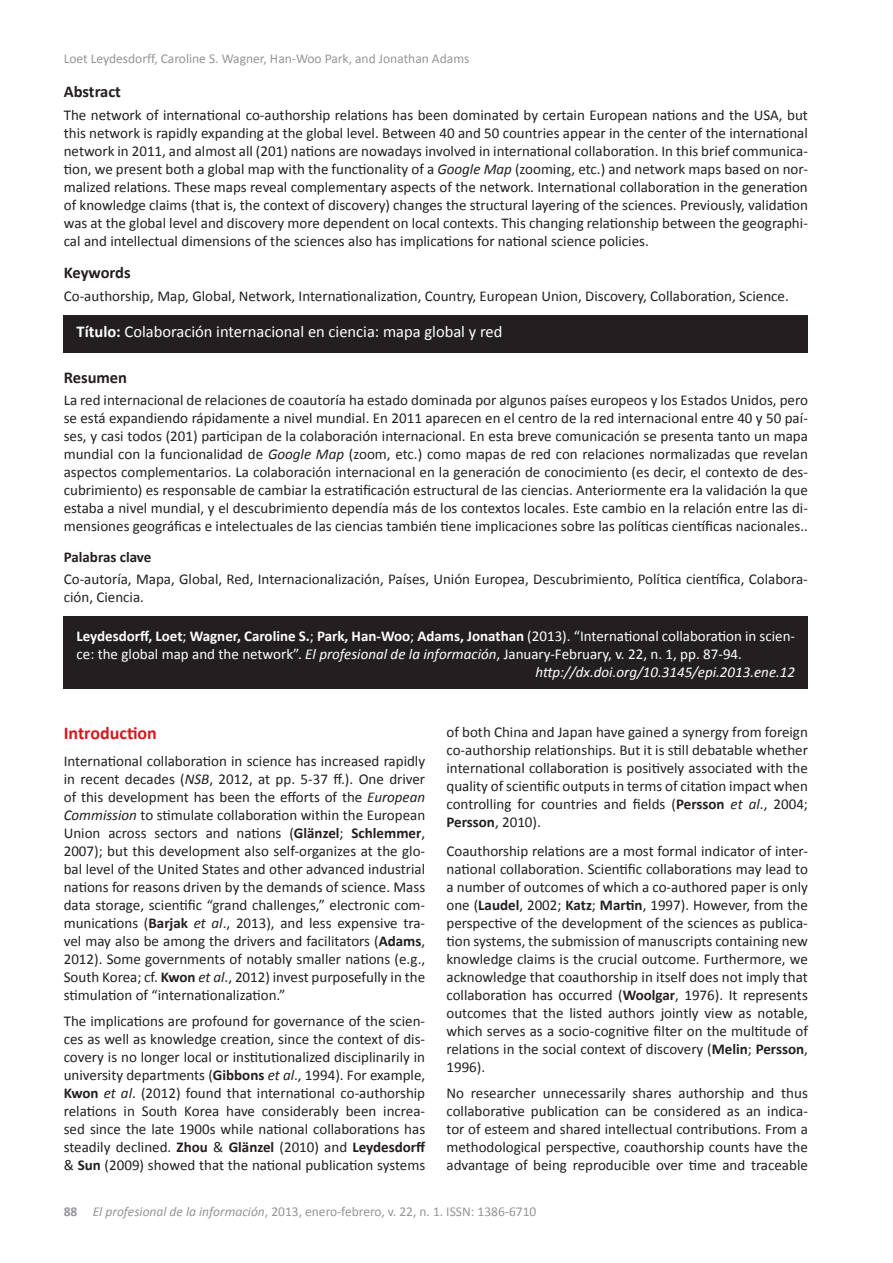
<style>
.page{position:relative;width:893px;height:1263px;background:#fff}
.page>*{position:absolute;margin:0;border:0;box-sizing:border-box;transform-origin:0 0}
.t1{font:700 18px "Calibri";color:#d7171f}
.t2{font:16.5px "Calibri";color:#fff}
.t3{font:700 16.5px "Calibri";color:#231f20}
.t4{font:15px/18px "Calibri";color:#231f20;text-align:justify}
.t5{font:700 15px "Calibri";color:#fff}
.t6{font:15px "Calibri";color:#fff}
.t7{font:italic 15px "Calibri";color:#fff}
.t8{font:700 15px "Calibri";color:#231f20}
.t9{font:13.5px "Calibri";color:#939598}
.s1{font-style:italic}
.s2{font-weight:700}
.s3{font-weight:400}
</style>
<div class="page">
<div style="left:64px;top:315px;width:744px;height:38px;background:#231f20"></div>
<div style="left:64px;top:617px;width:744px;height:72px;background:#231f20"></div>
<p class="t9" style="left:64px;top:50px;width:407px">Loet Leydesdorff, Caroline S. Wagner, Han-Woo Park, and Jonathan Adams</p>
<p class="t3" style="left:64px;top:81px;width:59px">Abstract</p>
<p class="t4" style="left:64px;top:106px;width:746px">The network of international co-authorship relations has been dominated by certain European nations and the USA, but this network is rapidly expanding at the global level. Between 40 and 50 countries appear in the center of the international network in 2011, and almost all (201) nations are nowadays involved in international collaboration. In this brief communica&shy;tion, we present both a global map with the functionality of a <span class="s1">Google Map</span> (zooming, etc.) and network maps based on nor&shy;malized relations. These maps reveal complementary aspects of the network. International collaboration in the generation of knowledge claims (that is, the context of discovery) changes the structural layering of the sciences. Previously, validation was at the global level and discovery more dependent on local contexts. This changing relationship between the geographi&shy;cal and intellectual dimensions of the sciences also has implications for national science policies.</p>
<p class="t3" style="left:64px;top:262px;width:68px">Keywords</p>
<p class="t4" style="left:64px;top:287px;width:726px">Co-authorship, Map, Global, Network, Internationalization, Country, European Union, Discovery, Collaboration, Science.</p>
<p class="t2" style="left:77px;top:321px;width:427px"><span class="s2">Título:</span> Colaboración internacional en ciencia: mapa global y red</p>
<p class="t3" style="left:64px;top:367px;width:65px">Resumen</p>
<p class="t4" style="left:64px;top:391px;width:746px">La red internacional de relaciones de coautoría ha estado dominada por algunos países europeos y los Estados Unidos, pero se está expandiendo rápidamente a nivel mundial. En 2011 aparecen en el centro de la red internacional entre 40 y 50 paí&shy;ses, y casi todos (201) participan de la colaboración internacional. En esta breve comunicación se presenta tanto un mapa mundial con la funcionalidad de <span class="s1">Google Map</span> (zoom, etc.) como mapas de red con relaciones normalizadas que revelan aspectos complementarios. La colaboración internacional en la generación de conocimiento (es decir, el contexto de des&shy;cubrimiento) es responsable de cambiar la estratificación estructural de las ciencias. Anteriormente era la validación la que estaba a nivel mundial, y el descubrimiento dependía más de los contextos locales. Este cambio en la relación entre las di&shy;mensiones geográficas e intelectuales de las ciencias también tiene implicaciones sobre las políticas científicas nacionales..</p>
<p class="t8" style="left:64px;top:547px;width:89px">Palabras clave</p>
<p class="t4" style="left:64px;top:570px;width:746px">Co-autoría, Mapa, Global, Red, Internacionalización, Países, Unión Europea, Descubrimiento, Política científica, Colabora&shy;ción, Ciencia.</p>
<p class="t5" style="left:77px;top:627px;width:720px">Leydesdorff, Loet<span class="s3">;</span> Wagner, Caroline S.<span class="s3">;</span> Park, Han-Woo<span class="s3">;</span> Adams, Jonathan <span class="s3">(2013). “International collaboration in scien-</span></p>
<p class="t6" style="left:77px;top:645px;width:667px">ce: the global map and the network”. <span class="s1">El profesional de la información</span>, January-February, v. 22, n. 1, pp. 87-94.</p>
<p class="t7" style="left:535px;top:662px;width:261px">http://dx.doi.org/10.3145/epi.2013.ene.12</p>
<p class="t1" style="left:64px;top:722px;width:95px">Introduction</p>
<p class="t4" style="left:64px;top:752px;width:363px">International collaboration in science has increased rapidly in recent decades (<span class="s1">NSB</span>, 2012, at pp. 5-37 ff.). One driver of this development has been the efforts of the <span class="s1">European Commission</span> to stimulate collaboration within the European Union across sectors and nations (<span class="s2">Glänzel</span>; <span class="s2">Schlemmer</span>, 2007); but this development also self-organizes at the glo&shy;bal level of the United States and other advanced industrial nations for reasons driven by the demands of science. Mass data storage, scientific “grand challenges,” electronic com&shy;munications (<span class="s2">Barjak</span> <span class="s1">et al</span>., 2013), and less expensive tra&shy;vel may also be among the drivers and facilitators (<span class="s2">Adams</span>, 2012). Some governments of notably smaller nations (e.g., South Korea; cf. <span class="s2">Kwon</span> <span class="s1">et al</span>., 2012) invest purposefully in the stimulation of “internationalization.”</p>
<p class="t4" style="left:64px;top:1012px;width:363px">The implications are profound for governance of the scien&shy;ces as well as knowledge creation, since the context of dis&shy;covery is no longer local or institutionalized disciplinarily in university departments (<span class="s2">Gibbons</span> <span class="s1">et al</span>., 1994). For example, <span class="s2">Kwon</span> <span class="s1">et al</span>. (2012) found that international co-authorship relations in South Korea have considerably been increa&shy;sed since the late 1900s while national collaborations has steadily declined. <span class="s2">Zhou</span> &amp; <span class="s2">Glänzel</span> (2010) and <span class="s2">Leydesdorff </span>&amp; <span class="s2">Sun</span> (2009) showed that the national publication systems</p>
<p class="t4" style="left:446px;top:723px;width:363px">of both China and Japan have gained a synergy from foreign co-authorship relationships. But it is still debatable whether international collaboration is positively associated with the quality of scientific outputs in terms of citation impact when controlling for countries and fields (<span class="s2">Persson</span> <span class="s1">et al</span>., 2004; <span class="s2">Persson</span>, 2010).</p>
<p class="t4" style="left:446px;top:842px;width:363px">Coauthorship relations are a most formal indicator of inter&shy;national collaboration. Scientific collaborations may lead to a number of outcomes of which a co-authored paper is only one (<span class="s2">Laudel</span>, 2002; <span class="s2">Katz</span>; <span class="s2">Martin</span>, 1997). However, from the perspective of the development of the sciences as publica&shy;tion systems, the submission of manuscripts containing new knowledge claims is the crucial outcome. Furthermore, we acknowledge that coauthorship in itself does not imply that collaboration has occurred (<span class="s2">Woolgar</span>, 1976). It represents outcomes that the listed authors jointly view as notable, which serves as a socio-cognitive filter on the multitude of relations in the social context of discovery (<span class="s2">Melin</span>; <span class="s2">Persson</span>, 1996).</p>
<p class="t4" style="left:446px;top:1084px;width:363px">No researcher unnecessarily shares authorship and thus collaborative publication can be considered as an indica&shy;tor of esteem and shared intellectual contributions. From a methodological perspective, coauthorship counts have the advantage of being reproducible over time and traceable</p>
<p class="t9" style="left:64px;top:1203px;width:474px"><span class="s2">88</span> <span class="s1">El profesional de la información</span>, 2013, enero-febrero, v. 22, n. 1. ISSN: 1386-6710</p>
</div>
